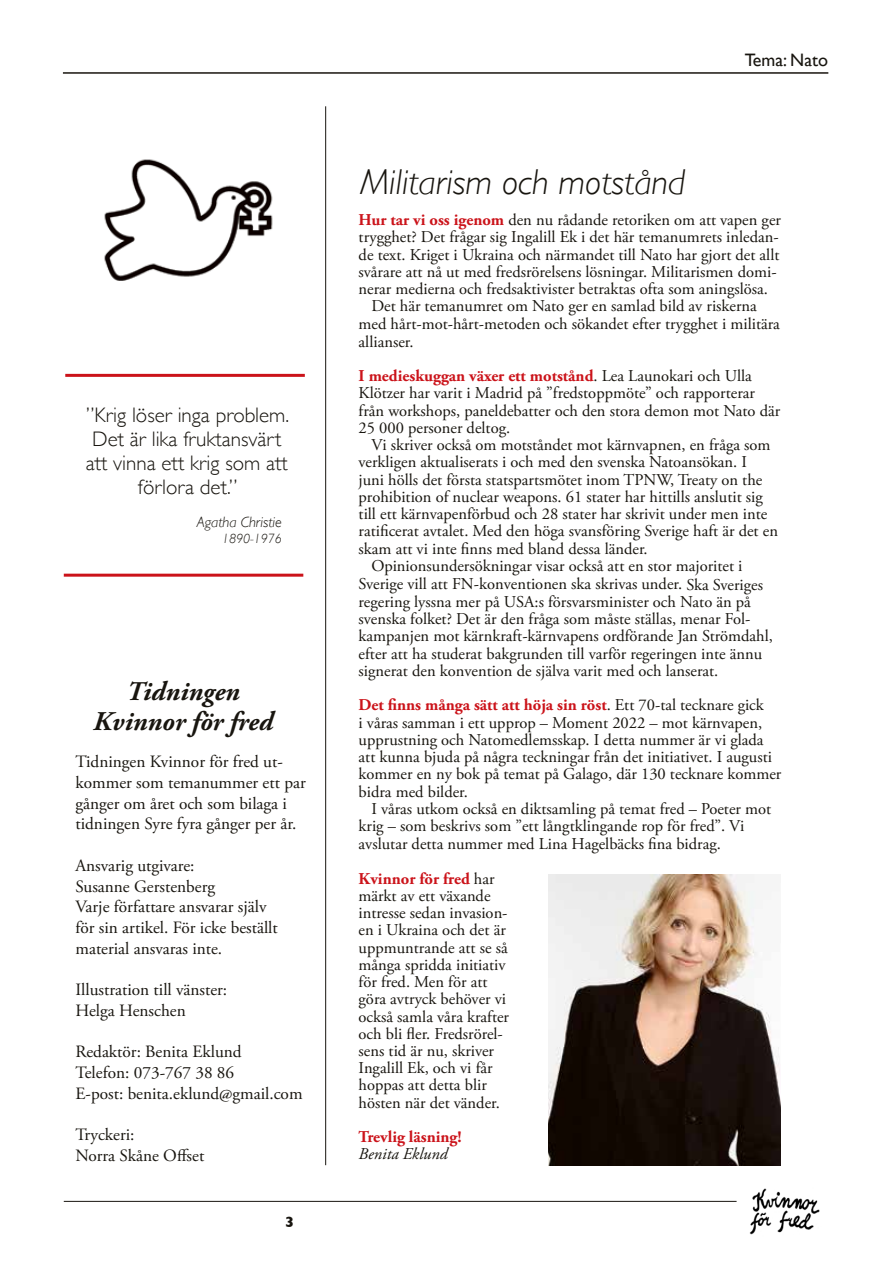
<style>
.page{position:relative;width:893px;height:1263px;background:#fff}
.page>*{position:absolute;margin:0;border:0;box-sizing:border-box;transform-origin:0 0}
.t1{font:italic 300 36px "Gill Sans";color:#18150f}
.t2{font:italic 700 27px/30px "Adobe Garamond Pro";color:#18150f;text-align:center}
.t3{font:300 21px/24px "Gill Sans";color:#18150f;text-align:center}
.t4{font:18px "Gill Sans";color:#18150f}
.t5{font:17.25px/20.7px "Adobe Garamond Pro";color:#18150f}
.t6{font:16.5px/17.2px "Adobe Garamond Pro";color:#18150f}
.t7{font:700 16.5px "Adobe Garamond Pro";color:#cb131a}
.t8{font:italic 16.5px "Adobe Garamond Pro";color:#18150f}
.t9{font:italic 300 15px "Gill Sans";color:#18150f}
.t10{font:700 15px "Gill Sans";color:#18150f}
.t11{font:italic 300 13.5px "Gill Sans";color:#18150f}
.s1{font-weight:700;color:#cb131a}
</style>
<div class="page">
<img style="left:749px;top:1188px;width:71px;height:47px">
<hr style="left:64px;top:1201px;width:673px;height:1px;background:#18150f">
<hr style="left:63px;top:72px;width:765px;height:2px;background:#18150f">
<img style="left:104px;top:138px;width:223px;height:169px">
<hr style="left:325px;top:106px;width:1px;height:1059px;background:#18150f">
<hr style="left:65px;top:374px;width:240px;height:3px;background:#cb131a">
<hr style="left:64px;top:574px;width:239px;height:3px;background:#cb131a">
<img style="left:549px;top:875px;width:231px;height:290px">
<p class="t3" style="left:86px;top:402px;width:205px">”Krig löser inga problem.<br>Det är lika fruktansvärt att vinna ett krig som att förlora det.”</p>
<p class="t9" style="left:197px;top:513px;width:87px">Agatha Christie</p>
<p class="t11" style="left:222px;top:531px;width:61px">1890-1976</p>
<h2 class="t2" style="left:93px;top:677px;width:181px">Tidningen<br>Kvinnor för fred</h2>
<p class="t5" style="left:75px;top:752px;width:232px">Tidningen Kvinnor för fred ut&shy;kommer som temanummer ett par gånger om året och som bilaga i tidningen Syre fyra gånger per år.</p>
<p class="t5" style="left:75px;top:856px;width:204px">Ansvarig utgivare:<br>Susanne Gerstenberg<br>Varje författare ansvarar själv för sin artikel. För icke beställt material ansvaras inte.</p>
<p class="t5" style="left:75px;top:980px;width:153px">Illustration till vänster:<br>Helga Henschen</p>
<p class="t5" style="left:75px;top:1042px;width:229px">Redaktör: Benita Eklund<br>Telefon: 073-767 38 86<br>E-post: benita.eklund@gmail.com</p>
<p class="t5" style="left:75px;top:1125px;width:130px">Tryckeri:<br>Norra Skåne Offset</p>
<p class="t10" style="left:285px;top:1210px;width:10px">3</p>
<h1 class="t1" style="left:360px;top:162px;width:326px">Militarism och motstånd</h1>
<p class="t4" style="left:745px;top:49px;width:85px">Tema: Nato</p>
<p class="t6" style="left:359px;top:212px;width:424px"><span class="s1">Hur tar vi oss igenom</span> den nu rådande retoriken om att vapen ger</p>
<p class="t6" style="left:359px;top:229px;width:422px">trygghet? Det frågar sig Ingalill Ek i det här temanumrets inledan-</p>
<p class="t6" style="left:359px;top:246px;width:422px">de text. Kriget i Ukraina och närmandet till Nato har gjort det allt</p>
<p class="t6" style="left:359px;top:263px;width:420px">svårare att nå ut med fredsrörelsens lösningar. Militarismen domi-</p>
<p class="t6" style="left:359px;top:281px;width:411px">nerar medierna och fredsaktivister betraktas ofta som aningslösa.</p>
<p class="t6" style="left:371px;top:298px;width:387px">Det här temanumret om Nato ger en samlad bild av riskerna</p>
<p class="t6" style="left:359px;top:315px;width:423px">med hårt-mot-hårt-metoden och sökandet efter trygghet i militära</p>
<p class="t6" style="left:359px;top:333px;width:56px">allianser.</p>
<p class="t6" style="left:359px;top:368px;width:423px"><span class="s1">I medieskuggan växer ett motstånd</span>. Lea Launokari och Ulla Klötzer har varit i Madrid på ”fredstoppmöte” och rapporterar från workshops, paneldebatter och den stora demon mot Nato där 25 000 personer deltog.</p>
<p class="t6" style="left:371px;top:437px;width:401px">Vi skriver också om motståndet mot kärnvapnen, en fråga som</p>
<p class="t6" style="left:359px;top:454px;width:390px">verkligen aktualiserats i och med den svenska Natoansökan. I</p>
<p class="t6" style="left:359px;top:471px;width:405px">juni hölls det första statspartsmötet inom TPNW, Treaty on the</p>
<p class="t6" style="left:359px;top:488px;width:406px">prohibition of nuclear weapons. 61 stater har hittills anslutit sig</p>
<p class="t6" style="left:359px;top:506px;width:410px">till ett kärnvapenförbud och 28 stater har skrivit under men inte</p>
<p class="t6" style="left:359px;top:523px;width:421px">ratificerat avtalet. Med den höga svansföring Sverige haft är det en</p>
<p class="t6" style="left:359px;top:541px;width:291px">skam att vi inte finns med bland dessa länder.</p>
<p class="t6" style="left:371px;top:558px;width:373px">Opinionsundersökningar visar också att en stor majoritet i</p>
<p class="t6" style="left:359px;top:576px;width:406px">Sverige vill att FN-konventionen ska skrivas under. Ska Sveriges</p>
<p class="t6" style="left:359px;top:594px;width:394px">regering lyssna mer på USA:s försvarsminister och Nato än på</p>
<p class="t6" style="left:359px;top:611px;width:393px">svenska folket? Det är den fråga som måste ställas, menar Fol-</p>
<p class="t6" style="left:359px;top:628px;width:416px">kampanjen mot kärnkraft-kärnvapens ordförande Jan Strömdahl,</p>
<p class="t6" style="left:359px;top:645px;width:405px">efter att ha studerat bakgrunden till varför regeringen inte ännu</p>
<p class="t6" style="left:359px;top:662px;width:361px">signerat den konvention de själva varit med och lanserat.</p>
<p class="t6" style="left:359px;top:697px;width:424px"><span class="s1">Det finns många sätt att höja sin röst</span>. Ett 70-tal tecknare gick<br>i våras samman i ett upprop – Moment 2022 – mot kärnvapen, upprustning och Natomedlemsskap. I detta nummer är vi glada att kunna bjuda på några teckningar från det initiativet. I augusti kommer en ny bok på temat på Galago, där 130 tecknare kommer bidra med bilder.</p>
<p class="t6" style="left:359px;top:800px;width:414px;text-indent:13px">I våras utkom också en diktsamling på temat fred – Poeter mot krig – som beskrivs som ”ett långtklingande rop för fred”. Vi avslutar detta nummer med Lina Hagelbäcks fina bidrag.</p>
<p class="t6" style="left:359px;top:870px;width:152px"><span class="s1">Kvinnor för fred</span> har märkt av ett växande intresse sedan invasion&shy;en i Ukraina och det är uppmuntrande att se så många spridda initiativ för fred. Men för att göra avtryck behöver vi också samla våra krafter och bli fler. Fredsrörel&shy;sens tid är nu, skriver<br>Ingalill Ek, och vi får hoppas att detta blir hösten när det vänder.</p>
<p class="t7" style="left:359px;top:1127px;width:105px">Trevlig läsning!</p>
<p class="t8" style="left:359px;top:1144px;width:90px">Benita Eklund</p>
</div>
